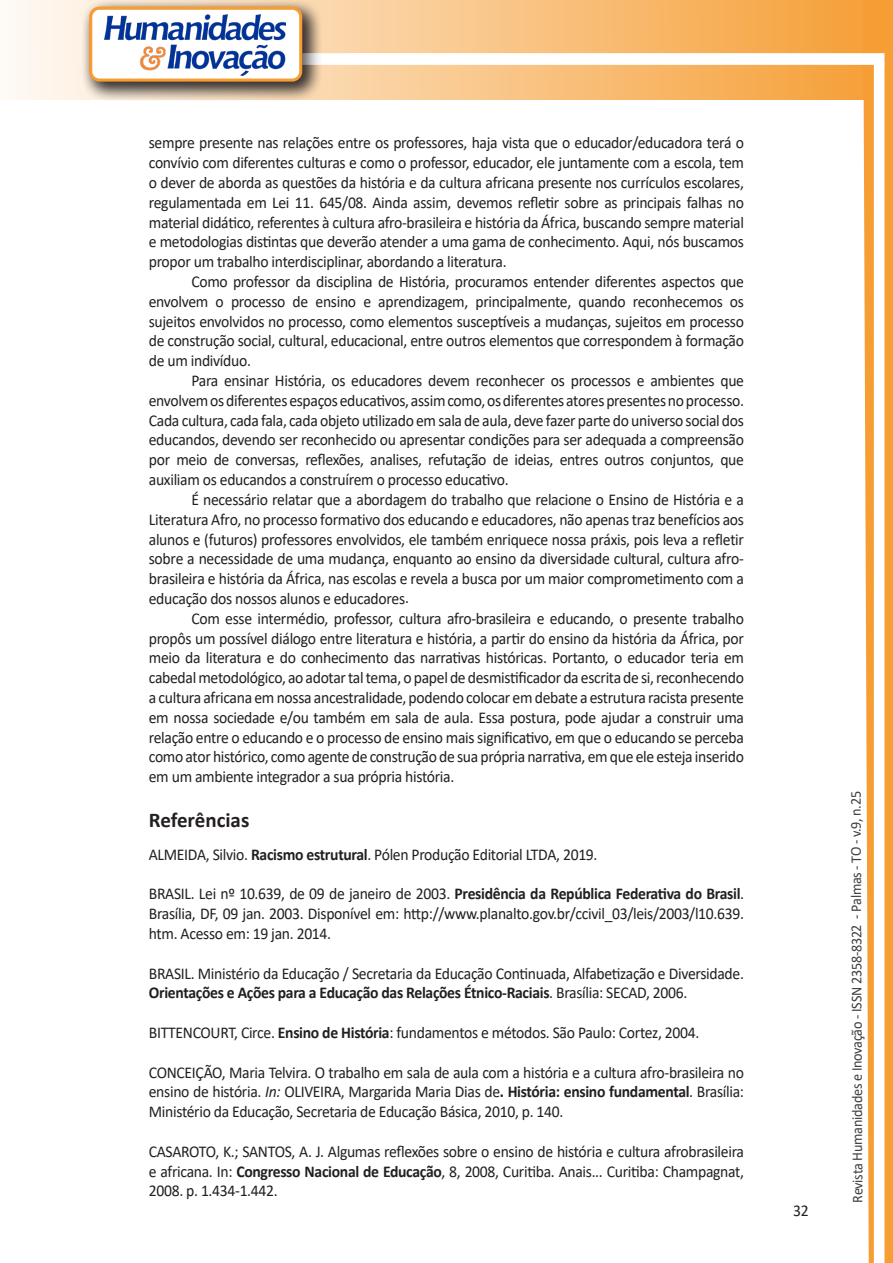
<style>
.page{position:relative;width:893px;height:1263px;background:#fff}
.page>*{position:absolute;margin:0;border:0;box-sizing:border-box;transform-origin:0 0}
.Titulo_2{font:700 21px "Calibri";color:#231f20}
.texto{font:16.5px/19.8px "Calibri";letter-spacing:-.02em;color:#231f20;text-align:justify;scale:.95 1}
.t1{font:15px "Calibri";letter-spacing:-.025em;color:#3e3e3f;scale:.95 1}
.s1{font-weight:700}
.s2{font-style:italic}
</style>
<div class="page">
<svg style="left:5px;top:0;width:858px;height:100px;background:#f9c484"></svg>
<div style="left:302px;top:53px;width:582px;height:12px;background:#fff;border:2px solid #fff"></div>
<svg style="left:863px;top:0;width:30px;height:1263px"></svg>
<div style="left:81px;top:0;width:241px;height:102px;background:#231f20;opacity:.75"></div>
<svg style="left:91px;top:8px;width:210px;height:72px"></svg>
<div style="left:89px;top:7px;width:213px;height:75px;border:3px solid #f69e34;border-radius:9px"></div>
<p class="texto" style="left:149px;top:133px;width:628px">sempre presente nas relações entre os professores, haja vista que o educador/educadora terá o convívio com diferentes culturas e como o professor, educador, ele juntamente com a escola, tem o dever de aborda as questões da história e da cultura africana presente nos currículos escolares, regulamentada em Lei 11. 645/08. Ainda assim, devemos refletir sobre as principais falhas no material didático, referentes à cultura afro-brasileira e história da África, buscando sempre material e metodologias distintas que deverão atender a uma gama de conhecimento. Aqui, nós buscamos propor um trabalho interdisciplinar, abordando a literatura.</p>
<p class="texto" style="left:149px;top:271px;width:628px;text-indent:43px">Como professor da disciplina de História, procuramos entender diferentes aspectos que envolvem o processo de ensino e aprendizagem, principalmente, quando reconhecemos os sujeitos envolvidos no processo, como elementos susceptíveis a mudanças, sujeitos em processo de construção social, cultural, educacional, entre outros elementos que correspondem à formação de um indivíduo.</p>
<p class="texto" style="left:149px;top:370px;width:628px;text-indent:43px">Para ensinar História, os educadores devem reconhecer os processos e ambientes que envolvem os diferentes espaços educativos, assim como, os diferentes atores presentes no processo.<br>Cada cultura, cada fala, cada objeto utilizado em sala de aula, deve fazer parte do universo social dos educandos, devendo ser reconhecido ou apresentar condições para ser adequada a compreensão por meio de conversas, reflexões, analises, refutação de ideias, entres outros conjuntos, que auxiliam os educandos a construírem o processo educativo.</p>
<p class="texto" style="left:149px;top:489px;width:628px;text-indent:43px">É necessário relatar que a abordagem do trabalho que relacione o Ensino de História e a Literatura Afro, no processo formativo dos educando e educadores, não apenas traz benefícios aos alunos e (futuros) professores envolvidos, ele também enriquece nossa práxis, pois leva a refletir sobre a necessidade de uma mudança, enquanto ao ensino da diversidade cultural, cultura afro&shy;brasileira e história da África, nas escolas e revela a busca por um maior comprometimento com a educação dos nossos alunos e educadores.</p>
<p class="texto" style="left:149px;top:608px;width:628px;text-indent:43px">Com esse intermédio, professor, cultura afro-brasileira e educando, o presente trabalho propôs um possível diálogo entre literatura e história, a partir do ensino da história da África, por meio da literatura e do conhecimento das narrativas históricas. Portanto, o educador teria em cabedal metodológico, ao adotar tal tema, o papel de desmistificador da escrita de si, reconhecendo a cultura africana em nossa ancestralidade, podendo colocar em debate a estrutura racista presente em nossa sociedade e/ou também em sala de aula. Essa postura, pode ajudar a construir uma relação entre o educando e o processo de ensino mais significativo, em que o educando se perceba como ator histórico, como agente de construção de sua própria narrativa, em que ele esteja inserido em um ambiente integrador a sua própria história.</p>
<p class="Titulo_2" style="left:149px;top:805px;width:102px">Referências</p>
<p class="texto" style="left:149px;top:844px;width:474px">ALMEIDA, Silvio. <span class="s1">Racismo estrutural</span>. Pólen Produção Editorial LTDA, 2019.</p>
<p class="texto" style="left:149px;top:883px;width:628px">BRASIL. Lei nº 10.639, de 09 de janeiro de 2003. <span class="s1">Presidência da República Federativa do Brasil</span>.<br>Brasília, DF, 09 jan. 2003. Disponível em: http://www.planalto.gov.br/ccivil_03/leis/2003/l10.639. htm. Acesso em: 19 jan. 2014.</p>
<p class="texto" style="left:149px;top:963px;width:628px">BRASIL. Ministério da Educação / Secretaria da Educação Continuada, Alfabetização e Diversidade.<br><span class="s1">Orientações e Ações para a Educação das Relações Étnico-Raciais</span>. Brasília: SECAD, 2006.</p>
<p class="texto" style="left:149px;top:1022px;width:581px">BITTENCOURT, Circe. <span class="s1">Ensino de História</span>: fundamentos e métodos. São Paulo: Cortez, 2004.</p>
<p class="texto" style="left:149px;top:1062px;width:628px">CONCEIÇÃO, Maria Telvira. O trabalho em sala de aula com a história e a cultura afro-brasileira no ensino de história. <span class="s2">In:</span> OLIVEIRA, Margarida Maria Dias de<span class="s1">. História: ensino fundamental</span>. Brasília:<br>Ministério da Educação, Secretaria de Educação Básica, 2010, p. 140.</p>
<p class="texto" style="left:149px;top:1141px;width:628px">CASAROTO, K.; SANTOS, A. J. Algumas reflexões sobre o ensino de história e cultura afrobrasileira e africana. In: <span class="s1">Congresso Nacional de Educação</span>, 8, 2008, Curitiba. Anais... Curitiba: Champagnat, 2008. p. 1.434-1.442.</p>
<p class="texto" style="left:793px;top:1200px;width:18px">32</p>
<p class="t1" style="left:846px;top:1203px;width:435px;rotate:-90deg">Revista Humanidades e Inovação - ISSN 2358-8322 - Palmas - TO - v.9, n.25</p>
</div>
